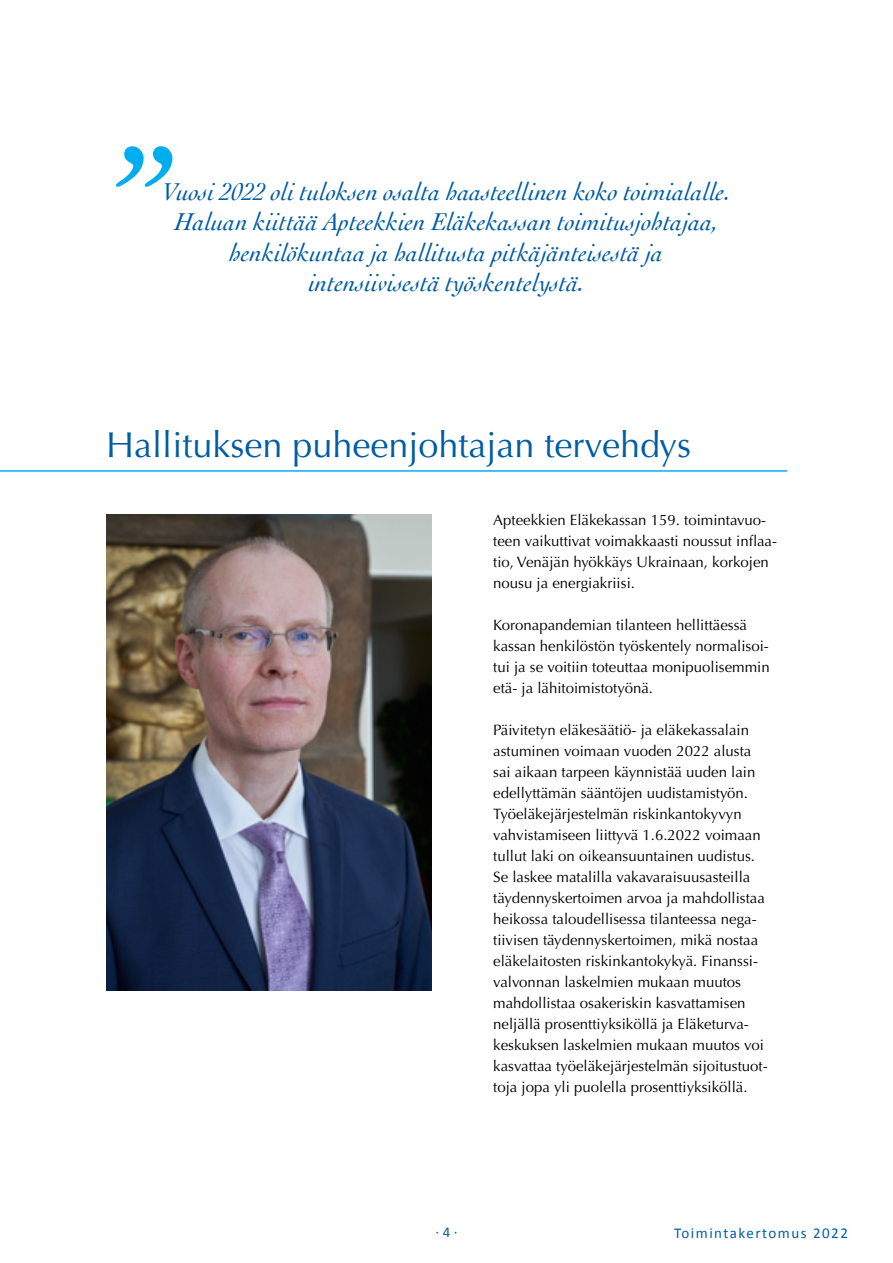
<style>
.page{position:relative;width:893px;height:1263px;background:#fff}
.page>*{position:absolute;margin:0;border:0;box-sizing:border-box;transform-origin:0 0}
.Leipis_10_13_Otima_r{font:201.9px "Bell MT Italic";color:#00aeef}
.pääotsikko_24_sinine{font:36px "Optima LT Std";color:#005da4}
.Leipis_10_13_Otima_r-2{font:italic 25.5px/30.3px "Cochin";color:#005da4;text-align:center}
.Leipis_10_13_Otima_r-3{font:15px/21px "Optima LT Std";color:#000}
.t1{font:15px "Calibri";letter-spacing:.1em;color:#005da4}
</style>
<div class="page">
<hr style="left:0;top:470px;width:787px;height:2px;background:#00aeef">
<img style="left:106px;top:514px;width:326px;height:476px">
<p class="Leipis_10_13_Otima_r" style="left:83px;top:93px;width:80px">”</p>
<p class="Leipis_10_13_Otima_r-2" style="left:163px;top:175px;width:569px">Vuosi 2022 oli tuloksen osalta haasteellinen koko toimialalle.<br>Haluan kiittää Apteekkien Eläkekassan toimitusjohtajaa, henkilökuntaa ja hallitusta pitkäjänteisestä ja</p>
<p class="Leipis_10_13_Otima_r-2" style="left:309px;top:266px;width:277px">intensiivisestä työskentelystä.</p>
<h1 class="pääotsikko_24_sinine" style="left:106px;top:424px;width:586px">Hallituksen puheenjohtajan tervehdys</h1>
<p class="Leipis_10_13_Otima_r-3" style="left:493px;top:510px;width:285px">Apteekkien Eläkekassan 159. toimintavuo&shy;teen vaikuttivat voimakkaasti noussut inflaa&shy;tio, Venäjän hyökkäys Ukrainaan, korkojen nousu ja energiakriisi.</p>
<p class="Leipis_10_13_Otima_r-3" style="left:493px;top:615px;width:278px">Koronapandemian tilanteen hellittäessä kassan henkilöstön työskentely normalisoi&shy;tui ja se voitiin toteuttaa monipuolisemmin etä- ja lähitoimistotyönä.</p>
<p class="Leipis_10_13_Otima_r-3" style="left:493px;top:720px;width:264px">Päivitetyn eläkesäätiö- ja eläkekassalain astuminen voimaan vuoden 2022 alusta sai aikaan tarpeen käynnistää uuden lain edellyttämän sääntöjen uudistamistyön.</p>
<p class="Leipis_10_13_Otima_r-3" style="left:493px;top:804px;width:273px">Työeläkejärjestelmän riskinkantokyvyn vahvistamiseen liittyvä 1.6.2022 voimaan tullut laki on oikeansuuntainen uudistus.<br>Se laskee matalilla vakavaraisuusasteilla täydennyskertoimen arvoa ja mahdollistaa heikossa taloudellisessa tilanteessa nega&shy;tiivisen täydennyskertoimen, mikä nostaa eläkelaitosten riskinkantokykyä. Finanssi-</p>
<p class="Leipis_10_13_Otima_r-3" style="left:493px;top:972px;width:276px">valvonnan laskelmien mukaan muutos mahdollistaa osakeriskin kasvattamisen neljällä prosenttiyksiköllä ja Eläketurva&shy;keskuksen laskelmien mukaan muutos voi kasvattaa työeläkejärjestelmän sijoitustuot&shy;toja jopa yli puolella prosenttiyksiköllä.</p>
<p class="t1" style="left:435px;top:1223px;width:23px">· 4 ·</p>
<p class="t1" style="left:674px;top:1224px;width:175px">Toimintakertomus 2022</p>
</div>
